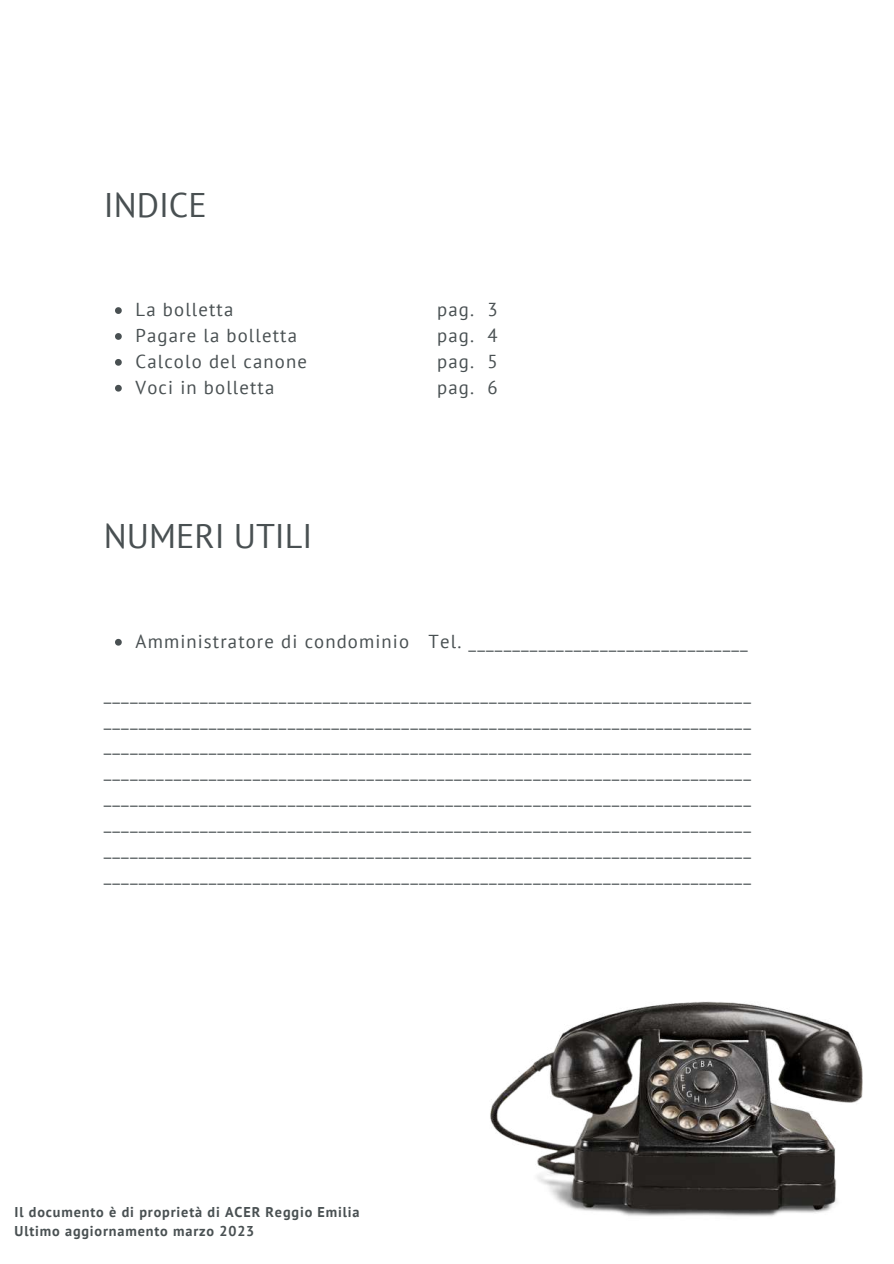
<style>
.page{position:relative;width:894px;height:1264px;background:#fff}
.page>*{position:absolute;margin:0;border:0;box-sizing:border-box;transform-origin:0 0}
.t1{font:34.2px "PT Sans";color:#495052}
.t2{font:18.75px/25.8px "PT Sans";letter-spacing:.06em;color:#495052;text-align:justify}
.t3{font:700 14.25px/19.2px "PT Sans";letter-spacing:.06em;color:#495052}
</style>
<div class="page">
<img style="left:490px;top:1001px;width:372px;height:215px">
<svg style="left:115px;top:307px;width:7px;height:7px"></svg>
<svg style="left:115px;top:333px;width:7px;height:7px"></svg>
<svg style="left:115px;top:359px;width:7px;height:7px"></svg>
<svg style="left:115px;top:385px;width:7px;height:6px"></svg>
<svg style="left:115px;top:639px;width:7px;height:6px"></svg>
<h1 class="t1" style="left:104px;top:182px;width:104px">INDICE</h1>
<p class="t2" style="left:135px;top:296px;width:173px;text-align:left">La bolletta<br>Pagare la bolletta<br>Calcolo del canone<br>Voci in bolletta</p>
<p class="t2" style="left:437px;top:296px;width:62px">pag. 3 pag. 4 pag. 5 pag. 6</p>
<h1 class="t1" style="left:104px;top:513px;width:210px">NUMERI UTILI</h1>
<p class="t2" style="left:135px;top:628px;width:613px">Amministratore di condominio Tel. ________________________________</p>
<p class="t2" style="left:104px;top:679px;width:648px">__________________________________________________________________________ __________________________________________________________________________ __________________________________________________________________________ __________________________________________________________________________ __________________________________________________________________________ __________________________________________________________________________ __________________________________________________________________________ __________________________________________________________________________</p>
<p class="t3" style="left:15px;top:1201px;width:346px">Il documento è di proprietà di ACER Reggio Emilia<br>Ultimo aggiornamento marzo 2023</p>
</div>
